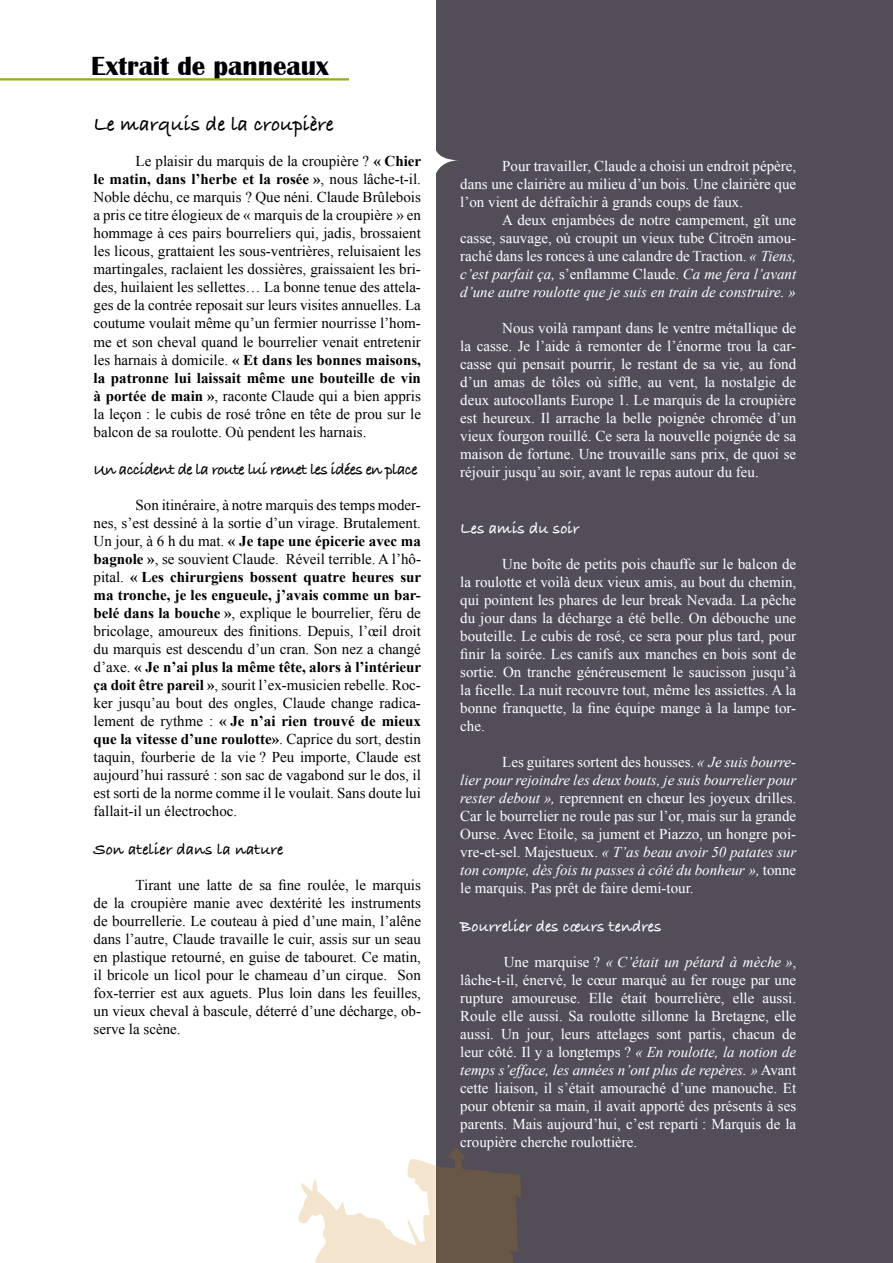
<style>
.page{position:relative;width:893px;height:1263px;background:#fff}
.page>*{position:absolute;margin:0;border:0;box-sizing:border-box;transform-origin:0 0}
.t1{font:700 27px "Britannic";color:#000}
.t2{font:21px "Bradley Hand ITCTT Bold";color:#000}
.t3{font:16.5px "Bradley Hand ITCTT Bold";letter-spacing:-.04em;color:#000}
.t4{font:16.5px "Bradley Hand ITCTT Bold";color:#fff}
.t5{font:16.5px "Bradley Hand ITCTT Bold";color:#000}
.t6{font:15px/18px "Times New Roman";color:#fff;text-align:justify}
.t7{font:15px/18px "Times New Roman";color:#000;text-align:justify}
.s1{font-weight:700}
.s2{font-style:italic}
</style>
<div class="page">
<div style="left:436px;top:0;width:457px;height:1263px;background:#534d58"></div>
<svg style="left:298px;top:1148px;width:223px;height:115px"></svg>
<hr style="left:0;top:78px;width:349px;height:2px;background:#9aae15">
<svg style="left:436px;top:150px;width:22px;height:24px"></svg>
<h1 class="t1" style="left:91px;top:51px;width:239px">Extrait de panneaux</h1>
<h2 class="t2" style="left:94px;top:109px;width:242px">Le marquis de la croupière</h2>
<p class="t7" style="left:94px;top:152px;width:329px;text-indent:42px">Le plaisir du marquis de la croupière ? <span class="s1">« Chier le matin, dans l’herbe et la rosée »</span>, nous lâche-t-il.<br>Noble déchu, ce marquis ? Que néni. Claude Brûlebois a pris ce titre élogieux de « marquis de la croupière » en hommage à ces pairs bourreliers qui, jadis, brossaient les licous, grattaient les sous-ventrières, reluisaient les martingales, raclaient les dossières, graissaient les bri&shy;des, huilaient les sellettes… La bonne tenue des attela&shy;ges de la contrée reposait sur leurs visites annuelles. La coutume voulait même qu’un fermier nourrisse l’hom&shy;me et son cheval quand le bourrelier venait entretenir les harnais à domicile. <span class="s1">« Et dans les bonnes maisons, la patronne lui laissait même une bouteille de vin à portée de main »</span>, raconte Claude qui a bien appris la leçon : le cubis de rosé trône en tête de prou sur le balcon de sa roulotte. Où pendent les harnais.</p>
<p class="t3" style="left:94px;top:457px;width:325px">Un accident de la route lui remet les idées en place</p>
<p class="t7" style="left:94px;top:496px;width:329px;text-indent:42px">Son itinéraire, à notre marquis des temps moder&shy;nes, s’est dessiné à la sortie d’un virage. Brutalement.<br>Un jour, à 6 h du mat. <span class="s1">« Je tape une épicerie avec ma bagnole »</span>, se souvient Claude. Réveil terrible. A l’hô&shy;pital. <span class="s1">« Les chirurgiens bossent quatre heures sur ma tronche, je les engueule, j’avais comme un bar&shy;belé dans la bouche »</span>, explique le bourrelier, féru de bricolage, amoureux des finitions. Depuis, l’œil droit du marquis est descendu d’un cran. Son nez a changé d’axe. <span class="s1">« Je n’ai plus la même tête, alors à l’intérieur ça doit être pareil »</span>, sourit l’ex-musicien rebelle. Roc&shy;ker jusqu’au bout des ongles, Claude change radica&shy;lement de rythme : <span class="s1">« Je n’ai rien trouvé de mieux que la vitesse d’une roulotte»</span>. Caprice du sort, destin taquin, fourberie de la vie ? Peu importe, Claude est aujourd’hui rassuré : son sac de vagabond sur le dos, il est sorti de la norme comme il le voulait. Sans doute lui fallait-il un électrochoc.</p>
<p class="t5" style="left:94px;top:837px;width:191px">Son atelier dans la nature</p>
<p class="t7" style="left:94px;top:876px;width:329px;text-indent:42px">Tirant une latte de sa fine roulée, le marquis de la croupière manie avec dextérité les instruments de bourrellerie. Le couteau à pied d’une main, l’alêne dans l’autre, Claude travaille le cuir, assis sur un seau en plastique retourné, en guise de tabouret. Ce matin, il bricole un licol pour le chameau d’un cirque. Son fox-terrier est aux aguets. Plus loin dans les feuilles, un vieux cheval à bascule, déterré d’une décharge, ob&shy;serve la scène.</p>
<p class="t6" style="left:460px;top:157px;width:337px;text-indent:42px">Pour travailler, Claude a choisi un endroit pépère, dans une clairière au milieu d’un bois. Une clairière que l’on vient de défraîchir à grands coups de faux.</p>
<p class="t6" style="left:460px;top:211px;width:337px;text-indent:42px">A deux enjambées de notre campement, gît une casse, sauvage, où croupit un vieux tube Citroën amou&shy;raché dans les ronces à une calandre de Traction. <span class="s2">« Tiens, c’est parfait ça,</span> s’enflamme Claude. <span class="s2">Ca me fera l’avant d’une autre roulotte que je suis en train de construire. »</span></p>
<p class="t6" style="left:460px;top:319px;width:337px;text-indent:42px">Nous voilà rampant dans le ventre métallique de la casse. Je l’aide à remonter de l’énorme trou la car&shy;casse qui pensait pourrir, le restant de sa vie, au fond d’un amas de tôles où siffle, au vent, la nostalgie de deux autocollants Europe 1. Le marquis de la croupière est heureux. Il arrache la belle poignée chromée d’un vieux fourgon rouillé. Ce sera la nouvelle poignée de sa maison de fortune. Une trouvaille sans prix, de quoi se réjouir jusqu’au soir, avant le repas autour du feu.</p>
<p class="t4" style="left:460px;top:515px;width:121px">Les amis du soir</p>
<p class="t6" style="left:460px;top:554px;width:337px;text-indent:42px">Une boîte de petits pois chauffe sur le balcon de la roulotte et voilà deux vieux amis, au bout du chemin, qui pointent les phares de leur break Nevada. La pêche du jour dans la décharge a été belle. On débouche une bouteille. Le cubis de rosé, ce sera pour plus tard, pour finir la soirée. Les canifs aux manches en bois sont de sortie. On tranche généreusement le saucisson jusqu’à la ficelle. La nuit recouvre tout, même les assiettes. A la bonne franquette, la fine équipe mange à la lampe tor&shy;che.</p>
<p class="t6" style="left:460px;top:752px;width:337px;text-indent:42px">Les guitares sortent des housses. <span class="s2">« Je suis bourre&shy;lier pour rejoindre les deux bouts, je suis bourrelier pour rester debout »,</span> reprennent en chœur les joyeux drilles.<br>Car le bourrelier ne roule pas sur l’or, mais sur la grande Ourse. Avec Etoile, sa jument et Piazzo, un hongre poi&shy;vre-et-sel. Majestueux. <span class="s2">« T’as beau avoir 50 patates sur ton compte, dès fois tu passes à côté du bonheur »,</span> tonne le marquis. Pas prêt de faire demi-tour.</p>
<p class="t4" style="left:460px;top:913px;width:203px">Bourrelier des cœurs tendres</p>
<p class="t6" style="left:460px;top:952px;width:337px;text-indent:44px">Une marquise ? <span class="s2">« C’était un pétard à mèche »</span>, lâche-t-il, énervé, le cœur marqué au fer rouge par une rupture amoureuse. Elle était bourrelière, elle aussi.<br>Roule elle aussi. Sa roulotte sillonne la Bretagne, elle aussi. Un jour, leurs attelages sont partis, chacun de leur côté. Il y a longtemps ? <span class="s2">« En roulotte, la notion de temps s’efface, les années n’ont plus de repères. »</span> Avant cette liaison, il s’était amouraché d’une manouche. Et pour obtenir sa main, il avait apporté des présents à ses parents. Mais aujourd’hui, c’est reparti : Marquis de la croupière cherche roulottière.</p>
</div>
